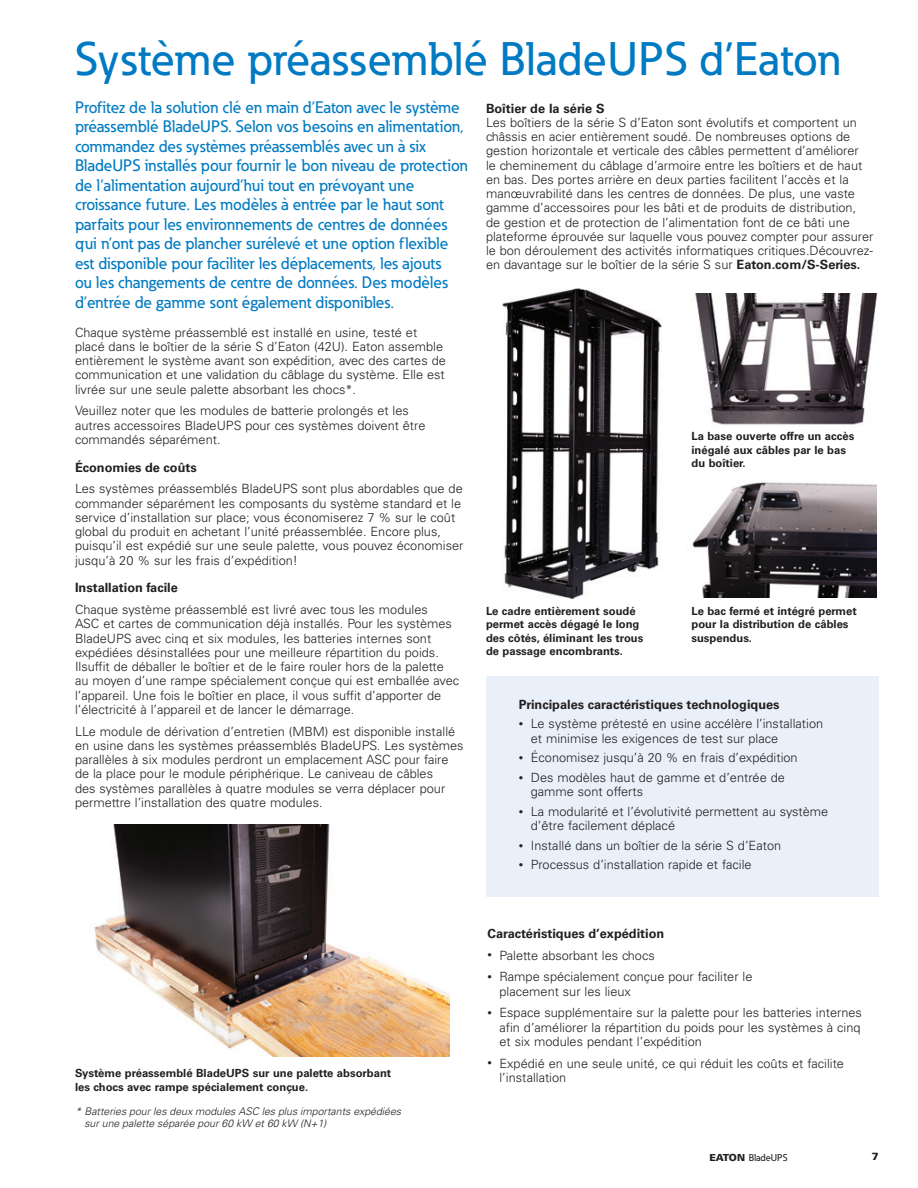
<style>
.page{position:relative;width:918px;height:1188px;background:#fff}
.page>*{position:absolute;margin:0;border:0;box-sizing:border-box;transform-origin:0 0}
._01_Headline___ADJ_S{font:500 46.5px "Eaton";letter-spacing:.01em;color:#007ac2}
._01_Overview__11_pt{font:500 16.5px/19.5px "Eaton";color:#007ac2}
._02_Body__8_5_pt{font:300 12.75px/14.2px "Univers LT Std";color:#231f20}
._01_Overview__11_pt-2{font:300 12.75px/14.2px "Univers LT Std";color:#231f20}
._02_Body_Head__8_5_p{font:700 12.75px "Univers LT Std";color:#231f20}
._05_Caption_Head{font:700 11.25px/13.5px "Univers LT Std";color:#231f20}
.Table_Footnote{font:italic 300 10.5px/12.6px "Univers";color:#231f20}
.t1{font:900 10.5px "Univers LT Std";color:#231f20}
.t2{font:500 9.75px "Eaton";color:#231f20}
.s1{font-weight:700}
.s2{font-size:9px}
.s3{font-family:"Univers LT Std";font-weight:900}
</style>
<div class="page">
<img style="left:695px;top:294px;width:183px;height:131px">
<img style="left:502px;top:288px;width:160px;height:311px">
<img style="left:692px;top:481px;width:184px;height:117px">
<img style="left:93px;top:824px;width:357px;height:232px">
<div style="left:486px;top:676px;width:393px;height:221px;background:#eaf0f9"></div>
<p class="_01_Headline___ADJ_S" style="left:75px;top:30px;width:767px">Système préassemblé BladeUPS d’Eaton</p>
<p class="_01_Overview__11_pt" style="left:75px;top:97px;width:394px">Profitez de la solution clé en main d’Eaton avec le système préassemblé BladeUPS. Selon vos besoins en alimentation, commandez des systèmes préassemblés avec un à six BladeUPS installés pour fournir le bon niveau de protection de l’alimentation aujourd’hui tout en prévoyant une croissance future. Les modèles à entrée par le haut sont parfaits pour les environnements de centres de données qui n’ont pas de plancher surélevé et une option flexible est disponible pour faciliter les déplacements, les ajouts<br>ou les changements de centre de données. Des modèles d’entrée de gamme sont également disponibles.</p>
<p class="_01_Overview__11_pt-2" style="left:486px;top:101px;width:389px"><span class="s1">Boîtier de la série S<br></span>Les boîtiers de la série S d’Eaton sont évolutifs et comportent un châssis en acier entièrement soudé. De nombreuses options de gestion horizontale et verticale des câbles permettent d’améliorer<br>le cheminement du câblage d’armoire entre les boîtiers et de haut en bas. Des portes arrière en deux parties facilitent l’accès et la manœuvrabilité dans les centres de données. De plus, une vaste gamme d’accessoires pour les bâti et de produits de distribution, de gestion et de protection de l’alimentation font de ce bâti une plateforme éprouvée sur laquelle vous pouvez compter pour assurer le bon déroulement des activités informatiques critiques.Découvrez&shy;en davantage sur le boîtier de la série S sur <span class="s1">Eaton.com/S-Series.</span></p>
<p class="_02_Body__8_5_pt" style="left:75px;top:325px;width:372px">Chaque système préassemblé est installé en usine, testé et placé dans le boîtier de la série S d’Eaton (42U). Eaton assemble entièrement le système avant son expédition, avec des cartes de communication et une validation du câblage du système. Elle est livrée sur une seule palette absorbant les chocs*.</p>
<p class="_02_Body__8_5_pt" style="left:75px;top:404px;width:352px">Veuillez noter que les modules de batterie prolongés et les autres accessoires BladeUPS pour ces systèmes doivent être commandés séparément.</p>
<p class="_02_Body_Head__8_5_p" style="left:75px;top:460px;width:123px">Économies de coûts</p>
<p class="_02_Body__8_5_pt" style="left:75px;top:482px;width:390px">Les systèmes préassemblés BladeUPS sont plus abordables que de commander séparément les composants du système standard et le service d’installation sur place; vous économiserez 7 % sur le coût global du produit en achetant l’unité préassemblée. Encore plus, puisqu’il est expédié sur une seule palette, vous pouvez économiser jusqu’à 20 % sur les frais d’expédition!</p>
<p class="_02_Body_Head__8_5_p" style="left:75px;top:580px;width:104px">Installation facile</p>
<p class="_02_Body__8_5_pt" style="left:75px;top:602px;width:386px">Chaque système préassemblé est livré avec tous les modules<br>ASC et cartes de communication déjà installés. Pour les systèmes BladeUPS avec cinq et six modules, les batteries internes sont expédiées désinstallées pour une meilleure répartition du poids.<br>Ilsuffit de déballer le boîtier et de le faire rouler hors de la palette au moyen d’une rampe spécialement conçue qui est emballée avec l’appareil. Une fois le boîtier en place, il vous suffit d’apporter de l’électricité à l’appareil et de lancer le démarrage.</p>
<p class="_02_Body__8_5_pt" style="left:75px;top:724px;width:390px">LLe module de dérivation d’entretien (MBM) est disponible installé en usine dans les systèmes préassemblés BladeUPS. Les systèmes parallèles à six modules perdront un emplacement ASC pour faire de la place pour le module périphérique. Le caniveau de câbles<br>des systèmes parallèles à quatre modules se verra déplacer pour permettre l’installation des quatre modules.</p>
<p class="_05_Caption_Head" style="left:75px;top:1067px;width:318px">Système préassemblé BladeUPS sur une palette absorbant les chocs avec rampe spécialement conçue.</p>
<p class="Table_Footnote" style="left:84px;top:1105px;width:318px;text-indent:-9px">* Batteries pour les deux modules ASC les plus importants expédiées sur une palette séparée pour 60 kW et 60 kW (N+1)</p>
<p class="_05_Caption_Head" style="left:692px;top:430px;width:164px">La base ouverte offre un accès inégalé aux câbles par le bas du boîtier.</p>
<p class="_05_Caption_Head" style="left:486px;top:604px;width:159px">Le cadre entièrement soudé permet accès dégagé le long des côtés, éliminant les trous de passage encombrants.</p>
<p class="_05_Caption_Head" style="left:692px;top:604px;width:167px">Le bac fermé et intégré permet pour la distribution de câbles suspendus.</p>
<p class="_02_Body_Head__8_5_p" style="left:519px;top:697px;width:262px">Principales caractéristiques technologiques</p>
<p class="_01_Overview__11_pt-2" style="left:531px;top:717px;width:294px;text-indent:-12px"><span class="s2">•</span> Le système prétesté en usine accélère l’installation et minimise les exigences de test sur place</p>
<p class="_01_Overview__11_pt-2" style="left:519px;top:751px;width:280px"><span class="s2">•</span> Économisez jusqu’à 20 % en frais d’expédition</p>
<p class="_01_Overview__11_pt-2" style="left:531px;top:770px;width:256px;text-indent:-12px"><span class="s2">•</span> Des modèles haut de gamme et d’entrée de gamme sont offerts</p>
<p class="_01_Overview__11_pt-2" style="left:531px;top:804px;width:299px;text-indent:-12px"><span class="s2">•</span> La modularité et l’évolutivité permettent au système d’être facilement déplacé</p>
<p class="_01_Overview__11_pt-2" style="left:519px;top:838px;width:264px"><span class="s2">•</span> Installé dans un boîtier de la série S d’Eaton</p>
<p class="_01_Overview__11_pt-2" style="left:519px;top:858px;width:234px"><span class="s2">•</span> Processus d’installation rapide et facile</p>
<p class="_02_Body_Head__8_5_p" style="left:488px;top:926px;width:178px">Caractéristiques d’expédition</p>
<p class="_01_Overview__11_pt-2" style="left:488px;top:948px;width:169px"><span class="s2">•</span> Palette absorbant les chocs</p>
<p class="_01_Overview__11_pt-2" style="left:500px;top:970px;width:254px;text-indent:-12px"><span class="s2">•</span> Rampe spécialement conçue pour faciliter le placement sur les lieux</p>
<p class="_01_Overview__11_pt-2" style="left:500px;top:1006px;width:364px;text-align:justify;text-indent:-12px"><span class="s2">•</span> Espace supplémentaire sur la palette pour les batteries internes afin d’améliorer la répartition du poids pour les systèmes à cinq et six modules pendant l’expédition</p>
<p class="_01_Overview__11_pt-2" style="left:500px;top:1056px;width:346px;text-indent:-12px"><span class="s2">•</span> Expédié en une seule unité, ce qui réduit les coûts et facilite l’installation</p>
<p class="t2" style="left:709px;top:1151px;width:80px"><span class="s3">EATON</span> BladeUPS</p>
<p class="t1" style="left:872px;top:1150px;width:9px">7</p>
</div>
